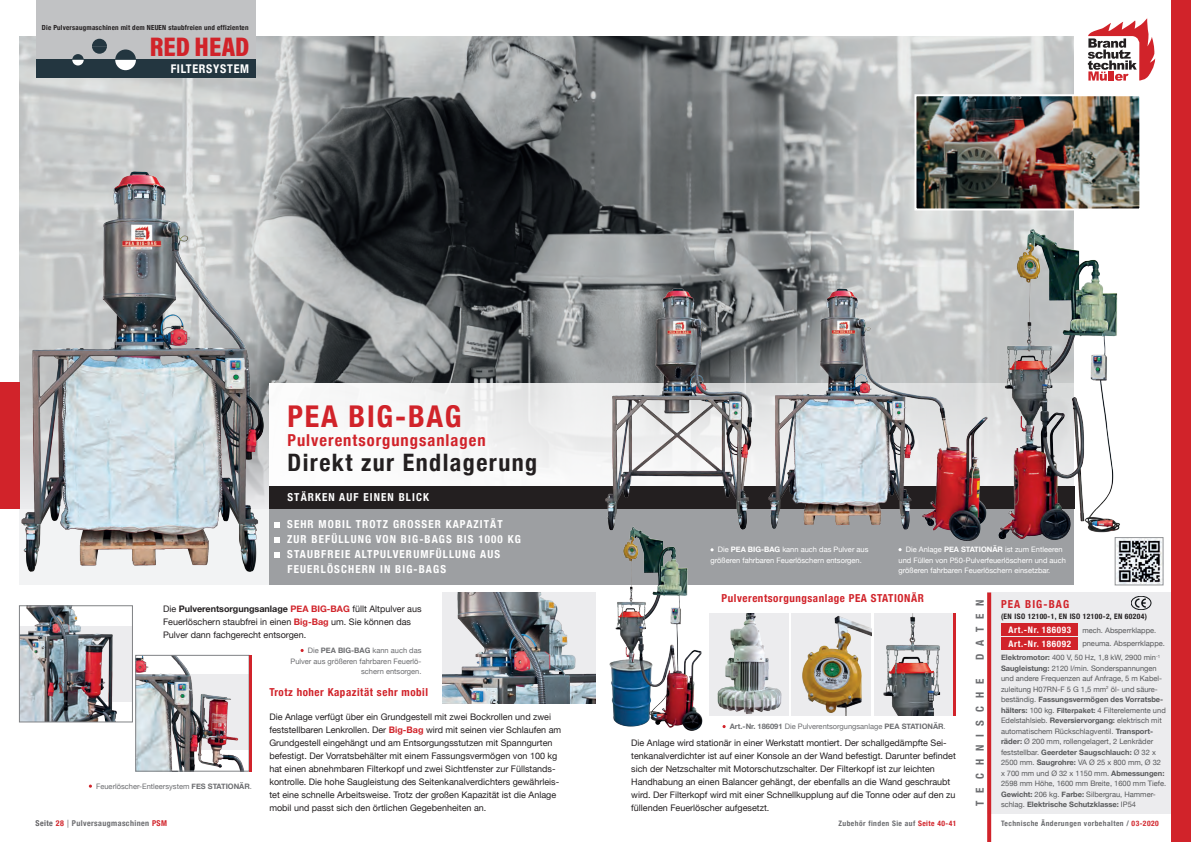
<style>
.page{position:relative;width:1191px;height:842px;background:#fff}
.page>*{position:absolute;margin:0;border:0;box-sizing:border-box;transform-origin:0 0}
.t1{font:700 condensed 30px "Helvetica Neue";letter-spacing:.06em;color:#d1232a}
.t2{font:900 27.2px "Acumin Pro Cond";color:#d1232a}
.t3{font:700 condensed 24px "Helvetica Neue";letter-spacing:.06em;color:#231f20}
.t4{font:700 condensed 16.5px "Helvetica Neue";letter-spacing:.06em;color:#d1232a}
.t5{font:700 condensed 12px "Helvetica Neue";letter-spacing:.06em;color:#fff}
.t6{font:700 condensed 11px/15px "Helvetica Neue";letter-spacing:.1em;color:#fff}
.t7{font:700 condensed 11px "Helvetica Neue";letter-spacing:.05em;color:#d1232a}
.t8{font:700 condensed 11px "Helvetica Neue";letter-spacing:.73em;color:#6c6d70}
.t9{font:700 condensed 11px "Helvetica Neue";letter-spacing:.1em;color:#d1232a}
.t10{font:9px/13px "Helvetica Neue";color:#231f20}
.t11{font:700 condensed 9px/14.3px "Helvetica Neue";letter-spacing:.07em;color:#fff}
.t12{font:700 condensed 8px "Helvetica Neue";letter-spacing:.05em;color:#6c6d70}
.t13{font:7.5px/10.5px "Helvetica Neue";color:#57585a}
.t14{font:7.5px/10.5px "Helvetica Neue";color:#fff}
.t15{font:7.5px/10.5px "Helvetica Neue";color:#6c6d70;text-align:right}
.t16{font:700 condensed 7.5px "Helvetica Neue";letter-spacing:.06em;color:#6c6d70}
.t17{font:700 condensed 7.5px "Helvetica Neue";letter-spacing:.05em;color:#231f20}
.t18{font:700 condensed 7px "Helvetica Neue";letter-spacing:.03em;color:#231f20}
.s1{font-weight:700}
.s2{font-weight:700;color:#d1232a}
.s3{font-weight:700;font-size:7.2px}
.s4{color:#636366}
.s5{color:#d1232a}
.s6{font-weight:400;font-stretch:normal;color:#636366}
</style>
<div class="page">
<img style="left:20px;top:36px;width:1054px;height:276px">
<img style="left:21px;top:607px;width:110px;height:113px">
<div style="left:19px;top:605px;width:114px;height:117px;border:1px solid #808285"></div>
<div style="left:269px;top:509px;width:922px;height:76px;background:#9d9fa2"></div>
<svg style="left:301px;top:312px;width:278px;height:71px;background:#777b7d"></svg>
<img style="left:0;top:121px;width:301px;height:464px">
<div style="left:269px;top:383px;width:922px;height:103px;background:linear-gradient(to bottom,#f0f0f0,#fbfbfb)"></div>
<div style="left:0;top:383px;width:20px;height:126px;background:#d1232a"></div>
<div style="left:1074px;top:0;width:117px;height:842px;background:#fff"></div>
<svg style="left:1087px;top:18px;width:68px;height:63px"></svg>
<div style="left:269px;top:486px;width:805px;height:23px;background:#231f20"></div>
<svg style="left:274px;top:522px;width:5px;height:6px"></svg>
<svg style="left:274px;top:537px;width:5px;height:6px"></svg>
<svg style="left:274px;top:552px;width:5px;height:6px"></svg>
<svg style="left:300px;top:649px;width:4px;height:3px"></svg>
<img style="left:576px;top:545px;width:160px;height:186px">
<img style="left:777px;top:275px;width:159px;height:256px">
<img style="left:579px;top:243px;width:198px;height:302px">
<img style="left:137px;top:657px;width:110px;height:112px">
<div style="left:135px;top:655px;width:114px;height:116px;border:1px solid #808285"></div>
<img style="left:936px;top:223px;width:184px;height:318px">
<div style="left:987px;top:592px;width:193px;height:222px;background:#ececee"></div>
<svg style="left:987px;top:592px;width:4px;height:250px"></svg>
<div style="left:1001px;top:623px;width:77px;height:13px;background:#d1232a"></div>
<div style="left:1001px;top:638px;width:77px;height:12px;background:#d1232a"></div>
<div style="left:1171px;top:0;width:20px;height:842px;background:#d1232a"></div>
<img style="left:442px;top:592px;width:153px;height:111px">
<img style="left:874px;top:614px;width:79px;height:102px">
<img style="left:709px;top:614px;width:80px;height:102px">
<img style="left:791px;top:614px;width:80px;height:102px">
<hr style="left:953px;top:614px;width:3px;height:102px;background:#d1232a">
<img style="left:917px;top:97px;width:221px;height:110px">
<div style="left:914px;top:94px;width:227px;height:116px;border:2px solid #fff"></div>
<hr style="left:249px;top:655px;width:3px;height:116px;background:#d1232a">
<div style="left:36px;top:0;width:220px;height:61px;background:#c1c2c4"></div>
<div style="left:36px;top:60px;width:220px;height:18px;background:#233640"></div>
<svg style="left:115px;top:49px;width:21px;height:21px"></svg>
<svg style="left:92px;top:39px;width:15px;height:15px"></svg>
<svg style="left:72px;top:54px;width:12px;height:11px"></svg>
<svg style="left:1134px;top:598px;width:12px;height:10px"></svg>
<div style="left:1131px;top:596px;width:20px;height:14px;border:1px solid #101315;border-radius:50%"></div>
<img style="left:1116px;top:539px;width:45px;height:44px">
<div style="left:1114px;top:537px;width:49px;height:48px;border:1px solid #939598"></div>
<p class="t18" style="left:42px;top:22px;width:208px">Die Pulversaugmaschinen mit dem NEUEN staubfreien und effizienten</p>
<h2 class="t2" style="left:150px;top:28px;width:101px">RED HEAD</h2>
<h3 class="t5" style="left:171px;top:58px;width:80px">FILTERSYSTEM</h3>
<h1 class="t1" style="left:287px;top:391px;width:176px">PEA BIG-BAG</h1>
<h3 class="t4" style="left:287px;top:426px;width:200px">Pulverentsorgungsanlagen</h3>
<h3 class="t3" style="left:287px;top:442px;width:251px">Direkt zur Endlagerung</h3>
<p class="t6" style="left:287px;top:489px;width:143px">STÄRKEN AUF EINEN BLICK</p>
<p class="t6" style="left:287px;top:516px;width:235px">SEHR MOBIL TROTZ GROSSER KAPAZITÄT ZUR BEFÜLLUNG VON BIG-BAGS BIS 1000 KG STAUBFREIE ALTPULVERUMFÜLLUNG AUS FEUERLÖSCHERN IN BIG-BAGS</p>
<p class="t10" style="left:163px;top:603px;width:260px">Die <span class="s1">Pulverentsorgungsanlage</span> <span class="s2">PEA BIG-BAG</span> füllt Altpulver aus<br>Feuerlöschern staubfrei in einen <span class="s2">Big-Bag</span> um. Sie können das<br>Pulver dann fachgerecht entsorgen.</p>
<p class="t15" style="left:96px;top:781px;width:157px">Feuerlöscher-Entleersystem <span class="s1">FES STATIONÄR</span>.</p>
<p class="t15" style="left:290px;top:645px;width:132px">Die <span class="s1">PEA BIG-BAG</span> kann auch das<br>Pulver aus größeren fahrbaren Feuerlö&shy;schern entsorgen.</p>
<p class="t7" style="left:269px;top:683px;width:160px">Trotz hoher Kapazität sehr mobil</p>
<p class="t10" style="left:269px;top:711px;width:293px">Die Anlage verfügt über ein Grundgestell mit zwei Bockrollen und zwei feststellbaren Lenkrollen. Der <span class="s2">Big-Bag</span> wird mit seinen vier Schlaufen am Grundgestell eingehängt und am Entsorgungsstutzen mit Spanngurten befestigt. Der Vorratsbehälter mit einem Fassungsvermögen von 100 kg hat einen abnehmbaren Filterkopf und zwei Sichtfenster zur Füllstands&shy;kontrolle. Die hohe Saugleistung des Seitenkanalverdichters gewährleis&shy;tet eine schnelle Arbeitsweise. Trotz der großen Kapazität ist die Anlage mobil und passt sich den örtlichen Gegebenheiten an.</p>
<p class="t14" style="left:710px;top:545px;width:160px;text-indent:7px">Die <span class="s1">PEA BIG-BAG</span> kann auch das Pulver aus größeren fahrbaren Feuerlöschern entsorgen.</p>
<p class="t14" style="left:898px;top:545px;width:169px;text-indent:7px">Die Anlage <span class="s1">PEA STATIONÄR</span> ist zum Entleeren und Füllen von P50-Pulverfeuerlöschern und auch größeren fahrbaren Feuerlöschern einsetzbar.</p>
<p class="t7" style="left:721px;top:589px;width:204px">Pulverentsorgungsanlage PEA STATIONÄR</p>
<p class="t15" style="left:730px;top:722px;width:217px"><span class="s1">Art.-Nr. 186091</span> Die Pulverentsorgungsanlage <span class="s1">PEA STATIONÄR</span>.</p>
<p class="t10" style="left:631px;top:737px;width:326px">Die Anlage wird stationär in einer Werkstatt montiert. Der schallgedämpfte Sei&shy;tenkanalverdichter ist auf einer Konsole an der Wand befestigt. Darunter befindet sich der Netzschalter mit Motorschutzschalter. Der Filterkopf ist zur leichten Handhabung an einen Balancer gehängt, der ebenfalls an die Wand geschraubt wird. Der Filterkopf wird mit einer Schnellkupplung auf die Tonne oder auf den zu füllenden Feuerlöscher aufgesetzt.</p>
<p class="t8" style="left:971px;top:660px;width:62px;rotate:-90deg">DATEN</p>
<p class="t8" style="left:971px;top:806px;width:129px;rotate:-90deg">TECHNISCHE</p>
<p class="t9" style="left:1001px;top:595px;width:70px">PEA BIG-BAG</p>
<p class="t17" style="left:1001px;top:610px;width:147px">(EN ISO 12100-1, EN ISO 12100-2, EN 60204)</p>
<p class="t13" style="left:1082px;top:624px;width:84px;line-height:13px">mech. Absperrklappe. pneuma. Absperrklappe.</p>
<p class="t13" style="left:1001px;top:653px;width:167px"><span class="s1">Elektromotor:</span> 400 V, 50 Hz, 1,8 kW, 2900 min<sup>-1<br></sup><span class="s1">Saugleistung:</span> 2120 l/min. Sonderspannungen und andere Frequenzen auf Anfrage, 5 m Kabel&shy;zuleitung H07RN-F 5 G 1,5 mm<sup>2</sup> öl- und säure&shy;beständig. <span class="s1">Fassungsvermögen des Vorratsbe&shy;hälters:</span> 100 kg. <span class="s3">Filterpaket:</span> 4 Filterelemente und Edelstahlsieb. <span class="s1">Reversiervorgang:</span> elektrisch mit automatischem Rückschlagventil. <span class="s1">Transport&shy;räder:</span> Ø 200 mm, rollengelagert, 2 Lenkräder feststellbar. <span class="s1">Geerdeter Saugschlauch:</span> Ø 32 x 2500 mm. <span class="s1">Saugrohre:</span> VA Ø 25 x 800 mm, Ø 32 x 700 mm und Ø 32 x 1150 mm. <span class="s1">Abmessungen:<br></span>2598 mm Höhe, 1600 mm Breite, 1600 mm Tiefe.<br><span class="s1">Gewicht:</span> 206 kg. <span class="s1">Farbe:</span> Silbergrau, Hammer&shy;schlag. <span class="s1">Elektrische Schutzklasse:</span> IP54</p>
<p class="t11" style="left:1008px;top:622px;width:64px">Art.-Nr. 186093<br>Art.-Nr. 186092</p>
<p class="t12" style="left:36px;top:816px;width:133px"><span class="s4">Seite</span> <span class="s5">28</span> <span class="s6">|</span> Pulversaugmaschinen <span class="s5">PSM</span></p>
<p class="t16" style="left:1001px;top:817px;width:159px">Technische Änderungen vorbehalten / <span class="s5">03-2020</span></p>
<p class="t16" style="left:838px;top:817px;width:119px">Zubehör finden Sie auf <span class="s5">Seite 40-41</span></p>
</div>
